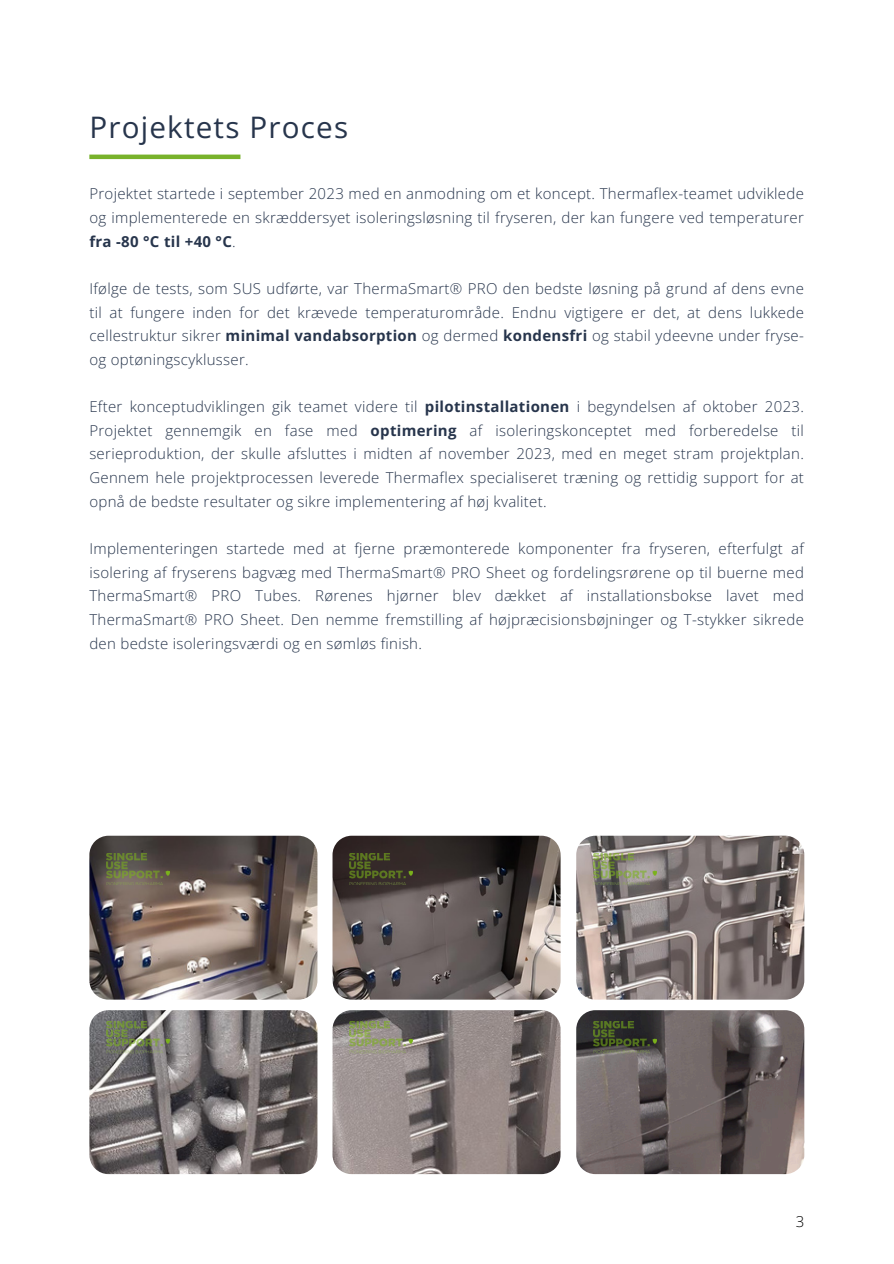
<style>
.page{position:relative;width:894px;height:1264px;background:#fff}
.page>*{position:absolute;margin:0;border:0;box-sizing:border-box;transform-origin:0 0}
.t1{font:29.7px "Open Sans";letter-spacing:.04em;color:#27354c}
.t2{font:300 15px/23.7px "Open Sans";letter-spacing:.02em;color:#27354c;text-align:justify}
.t3{font:300 15px "Open Sans";color:#000}
.s1{font-weight:700}
</style>
<div class="page">
<hr style="left:89px;top:155px;width:151px;height:4px;background:#78b22b">
<img style="left:332px;top:835px;width:228px;height:164px">
<img style="left:89px;top:1010px;width:228px;height:164px">
<img style="left:332px;top:1010px;width:228px;height:164px">
<img style="left:89px;top:835px;width:228px;height:164px">
<img style="left:576px;top:835px;width:228px;height:164px">
<img style="left:576px;top:1010px;width:228px;height:164px">
<img style="left:106px;top:853px;width:63px;height:31px">
<img style="left:350px;top:853px;width:63px;height:31px">
<img style="left:106px;top:1021px;width:63px;height:32px">
<img style="left:593px;top:853px;width:63px;height:31px">
<img style="left:350px;top:1021px;width:63px;height:32px">
<img style="left:593px;top:1021px;width:63px;height:32px">
<p class="t1" style="left:89px;top:106px;width:260px">Projektets Proces</p>
<h1 class="t2" style="left:89px;top:182px;width:716px">Projektet startede i september 2023 med en anmodning om et koncept. Thermaflex-teamet udviklede og implementerede en skræddersyet isoleringsløsning til fryseren, der kan fungere ved temperaturer <span class="s1">fra -80 °C til +40 °C</span>.</h1>
<p class="t2" style="left:89px;top:276px;width:716px">Ifølge de tests, som SUS udførte, var ThermaSmart® PRO den bedste løsning på grund af dens evne til at fungere inden for det krævede temperaturområde. Endnu vigtigere er det, at dens lukkede cellestruktur sikrer <span class="s1">minimal vandabsorption</span> og dermed <span class="s1">kondensfri</span> og stabil ydeevne under fryse&shy;og optøningscyklusser.</p>
<p class="t2" style="left:89px;top:394px;width:716px">Efter konceptudviklingen gik teamet videre til <span class="s1">pilotinstallationen</span> i begyndelsen af oktober 2023.<br>Projektet gennemgik en fase med <span class="s1">optimering</span> af isoleringskonceptet med forberedelse til serieproduktion, der skulle afsluttes i midten af november 2023, med en meget stram projektplan.<br>Gennem hele projektprocessen leverede Thermaflex specialiseret træning og rettidig support for at opnå de bedste resultater og sikre implementering af høj kvalitet.</p>
<p class="t2" style="left:89px;top:536px;width:716px">Implementeringen startede med at fjerne præmonterede komponenter fra fryseren, efterfulgt af isolering af fryserens bagvæg med ThermaSmart® PRO Sheet og fordelingsrørene op til buerne med ThermaSmart® PRO Tubes. Rørenes hjørner blev dækket af installationsbokse lavet med ThermaSmart® PRO Sheet. Den nemme fremstilling af højpræcisionsbøjninger og T-stykker sikrede den bedste isoleringsværdi og en sømløs finish.</p>
<p class="t3" style="left:795px;top:1210px;width:10px">3</p>
</div>
